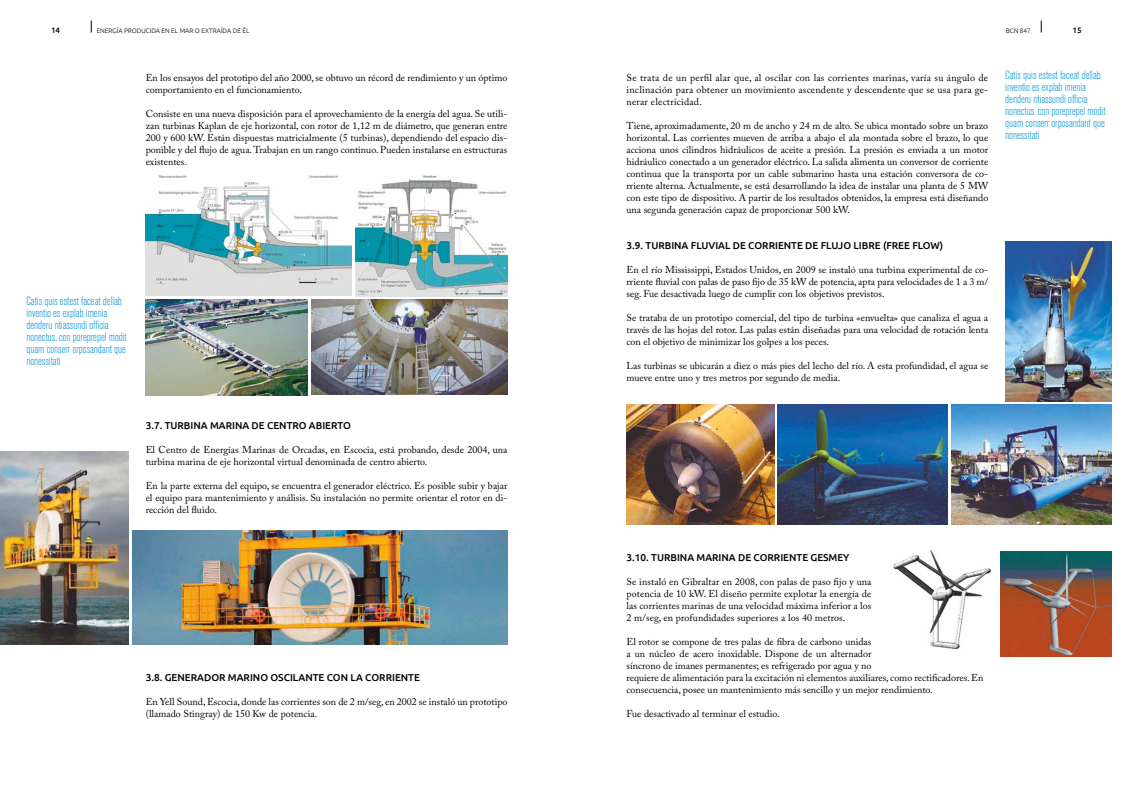
<style>
.page{position:relative;width:1134px;height:794px;background:#fff}
.page>*{position:absolute;margin:0;border:0;box-sizing:border-box;transform-origin:0 0}
.t1{font:300 condensed 12px/12px "Akzidenz Grotesk BQ";color:#0090d7}
.t2{font:10px/12px "Adobe Caslon Pro";color:#000;text-align:justify}
.t3{font:500 10px "Ubuntu";color:#000}
.t4{font:500 8px "Ubuntu";color:#000}
.t5{font:300 6.5px "Ubuntu";color:#000}
</style>
<div class="page">
<svg style="left:91px;top:21px;width:1px;height:12px"></svg>
<svg style="left:1041px;top:21px;width:1px;height:12px"></svg>
<img style="left:146px;top:299px;width:161px;height:96px">
<img style="left:311px;top:299px;width:196px;height:95px">
<img style="left:146px;top:174px;width:205px;height:122px">
<img style="left:355px;top:175px;width:152px;height:121px">
<img style="left:0;top:451px;width:129px;height:194px">
<img style="left:133px;top:531px;width:374px;height:114px">
<img style="left:1005px;top:242px;width:106px;height:160px">
<img style="left:777px;top:405px;width:170px;height:120px">
<img style="left:626px;top:405px;width:149px;height:120px">
<img style="left:951px;top:405px;width:161px;height:120px">
<img style="left:893px;top:550px;width:98px;height:100px">
<img style="left:1000px;top:551px;width:112px;height:106px">
<p class="t4" style="left:51px;top:25px;width:11px">14</p>
<p class="t5" style="left:97px;top:26px;width:154px">ENERGÍA PRODUCIDA EN EL MAR O EXTRAÍDA DE ÉL</p>
<p class="t5" style="left:1006px;top:26px;width:27px">BCN 847</p>
<p class="t4" style="left:1072px;top:25px;width:11px">15</p>
<p class="t2" style="left:146px;top:71px;width:363px">En los ensayos del prototipo del año 2000, se obtuvo un récord de rendimiento y un óptimo comportamiento en el funcionamiento.</p>
<p class="t2" style="left:146px;top:107px;width:363px">Consiste en una nueva disposición para el aprovechamiento de la energía del agua. Se utili&shy;zan turbinas Kaplan de eje horizontal, con rotor de 1,12 m de diámetro, que generan entre 200 y 600 kW. Están dispuestas matricialmente (5 turbinas), dependiendo del espacio dis&shy;ponible y del flujo de agua. Trabajan en un rango continuo. Pueden instalarse en estructuras existentes.</p>
<p class="t1" style="left:26px;top:295px;width:102px">Catis quis estest faceat dellab inventio es explab imenia denderu ntiassundi officia nonectus, con poreprepel modit quam conserr orposandant que nonessitati</p>
<p class="t3" style="left:146px;top:419px;width:207px">3.7. TURBINA MARINA DE CENTRO ABIERTO</p>
<p class="t2" style="left:146px;top:443px;width:363px">El Centro de Energías Marinas de Orcadas, en Escocia, está probando, desde 2004, una turbina marina de eje horizontal virtual denominada de centro abierto.</p>
<p class="t2" style="left:146px;top:479px;width:363px">En la parte externa del equipo, se encuentra el generador eléctrico. Es posible subir y bajar el equipo para mantenimiento y análisis. Su instalación no permite orientar el rotor en di&shy;rección del fluido.</p>
<p class="t3" style="left:146px;top:671px;width:276px">3.8. GENERADOR MARINO OSCILANTE CON LA CORRIENTE</p>
<p class="t2" style="left:146px;top:695px;width:363px">En Yell Sound, Escocia, donde las corrientes son de 2 m/seg, en 2002 se instaló un prototipo (llamado Stingray) de 150 Kw de potencia.</p>
<p class="t2" style="left:626px;top:71px;width:363px">Se trata de un perfil alar que, al oscilar con las corrientes marinas, varía su ángulo de inclinación para obtener un movimiento ascendente y descendente que se usa para ge&shy;nerar electricidad.</p>
<p class="t2" style="left:626px;top:119px;width:363px">Tiene, aproximadamente, 20 m de ancho y 24 m de alto. Se ubica montado sobre un brazo horizontal. Las corrientes mueven de arriba a abajo el ala montada sobre el brazo, lo que acciona unos cilindros hidráulicos de aceite a presión. La presión es enviada a un motor hidráulico conectado a un generador eléctrico. La salida alimenta un conversor de corriente continua que la transporta por un cable submarino hasta una estación conversora de co&shy;rriente alterna. Actualmente, se está desarrollando la idea de instalar una planta de 5 MW con este tipo de dispositivo. A partir de los resultados obtenidos, la empresa está diseñando una segunda generación capaz de proporcionar 500 kW.</p>
<p class="t3" style="left:626px;top:239px;width:318px">3.9. TURBINA FLUVIAL DE CORRIENTE DE FLUJO LIBRE (FREE FLOW)</p>
<p class="t2" style="left:626px;top:263px;width:363px">En el río Mississippi, Estados Unidos, en 2009 se instaló una turbina experimental de co&shy;rriente fluvial con palas de paso fijo de 35 kW de potencia, apta para velocidades de 1 a 3 m/ seg. Fue desactivada luego de cumplir con los objetivos previstos.</p>
<p class="t2" style="left:626px;top:311px;width:363px">Se trataba de un prototipo comercial, del tipo de turbina «envuelta» que canaliza el agua a través de las hojas del rotor. Las palas están diseñadas para una velocidad de rotación lenta con el objetivo de minimizar los golpes a los peces.</p>
<p class="t2" style="left:626px;top:359px;width:363px">Las turbinas se ubicarán a diez o más pies del lecho del río. A esta profundidad, el agua se mueve entre uno y tres metros por segundo de media.</p>
<p class="t1" style="left:1005px;top:69px;width:102px">Catis quis estest faceat dellab inventio es explab imenia denderu ntiassundi officia nonectus, con poreprepel modit quam conserr orposandant que nonessitati</p>
<p class="t3" style="left:626px;top:551px;width:225px">3.10. TURBINA MARINA DE CORRIENTE GESMEY</p>
<p class="t2" style="left:626px;top:575px;width:246px">Se instaló en Gibraltar en 2008, con palas de paso fijo y una potencia de 10 kW. El diseño permite explotar la energía de las corrientes marinas de una velocidad máxima inferior a los 2 m/seg, en profundidades superiores a los 40 metros.</p>
<p class="t2" style="left:626px;top:635px;width:358px;text-align:left">El rotor se compone de tres palas de fibra de carbono unidas<br>a un núcleo de acero inoxidable. Dispone de un alternador<br>síncrono de imanes permanentes; es refrigerado por agua y no<br>requiere de alimentación para la excitación ni elementos auxiliares, como rectificadores. En consecuencia, posee un mantenimiento más sencillo y un mejor rendimiento.</p>
<p class="t2" style="left:626px;top:707px;width:155px">Fue desactivado al terminar el estudio.</p>
</div>
